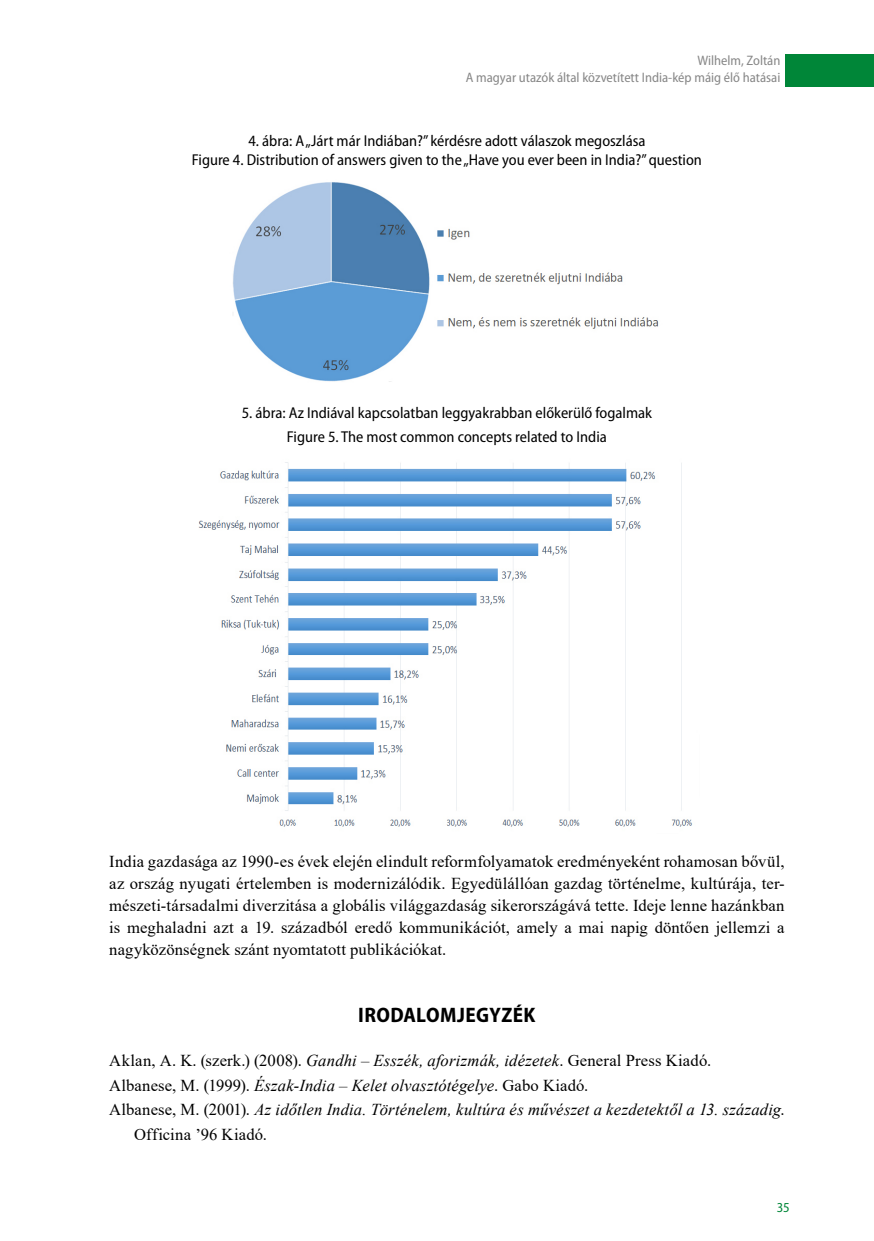
<style>
.page{position:relative;width:874px;height:1241px;background:#fff}
.page>*{position:absolute;margin:0;border:0;box-sizing:border-box;transform-origin:0 0}
.t1{font:700 semi-condensed 21px "Myriad Pro";letter-spacing:.015em;color:#000}
.t2{font:16.62px/21.9px "Times New Roman";letter-spacing:.01em;color:#000;text-align:justify}
.t3{font:italic 16.62px "Times New Roman";letter-spacing:.005em;color:#000}
.t4{font:semi-condensed 15.75px/18.9px "Myriad Pro";color:#000;text-align:center}
.t5{font:semi-condensed 13.65px/16.4px "Myriad Pro";color:#878787;text-align:right}
.t6{font:semi-condensed 13.65px "Myriad Pro";color:#008638}
.s1{font-style:italic}
.s2{font-style:normal}
</style>
<div class="page">
<div style="left:784px;top:54px;width:89px;height:33px;background:#008638"></div>
<img style="left:233px;top:182px;width:426px;height:200px">
<img style="left:198px;top:462px;width:495px;height:365px">
<p class="t5" style="left:465px;top:53px;width:316px">Wilhelm, Zoltán<br>A magyar utazók által közvetített India-kép máig élő hatásai</p>
<p class="t4" style="left:192px;top:131px;width:511px">4. ábra: A „Járt már Indiában?” kérdésre adott válaszok megoszlása<br>Figure 4. Distribution of answers given to the „Have you ever been in India?” question</p>
<p class="t4" style="left:241px;top:401px;width:411px;line-height:23.8px">5. ábra: Az Indiával kapcsolatban leggyakrabban előkerülő fogalmak<br>Figure 5. The most common concepts related to India</p>
<p class="t2" style="left:109px;top:849px;width:676px">India gazdasága az 1990-es évek elején elindult reformfolyamatok eredményeként rohamosan bővül, az ország nyugati értelemben is modernizálódik. Egyedülállóan gazdag történelme, kultúrája, ter&shy;mészeti-társadalmi diverzitása a globális világgazdaság sikerországává tette. Ideje lenne hazánkban is meghaladni azt a 19. századból eredő kommunikációt, amely a mai napig döntően jellemzi a nagyközönségnek szánt nyomtatott publikációkat.</p>
<p class="t1" style="left:358px;top:1000px;width:179px">IRODALOMJEGYZÉK</p>
<p class="t2" style="left:109px;top:1048px;width:603px">Aklan, A. K. (szerk.) (2008). <span class="s1">Gandhi – Esszék, aforizmák, idézetek</span>. General Press Kiadó.</p>
<p class="t3" style="left:109px;top:1073px;width:480px"><span class="s2">Albanese, M. (1999).</span> Észak-India – Kelet olvasztótégelye<span class="s2">. Gabo Kiadó.</span></p>
<p class="t3" style="left:109px;top:1097px;width:676px"><span class="s2">Albanese, M. (2001).</span> Az időtlen India. Történelem, kultúra és művészet a kezdetektől a 13. századig<span class="s2">.</span></p>
<p class="t2" style="left:134px;top:1122px;width:134px">Officina ’96 Kiadó.</p>
<p class="t6" style="left:776px;top:1199px;width:15px">35</p>
</div>
